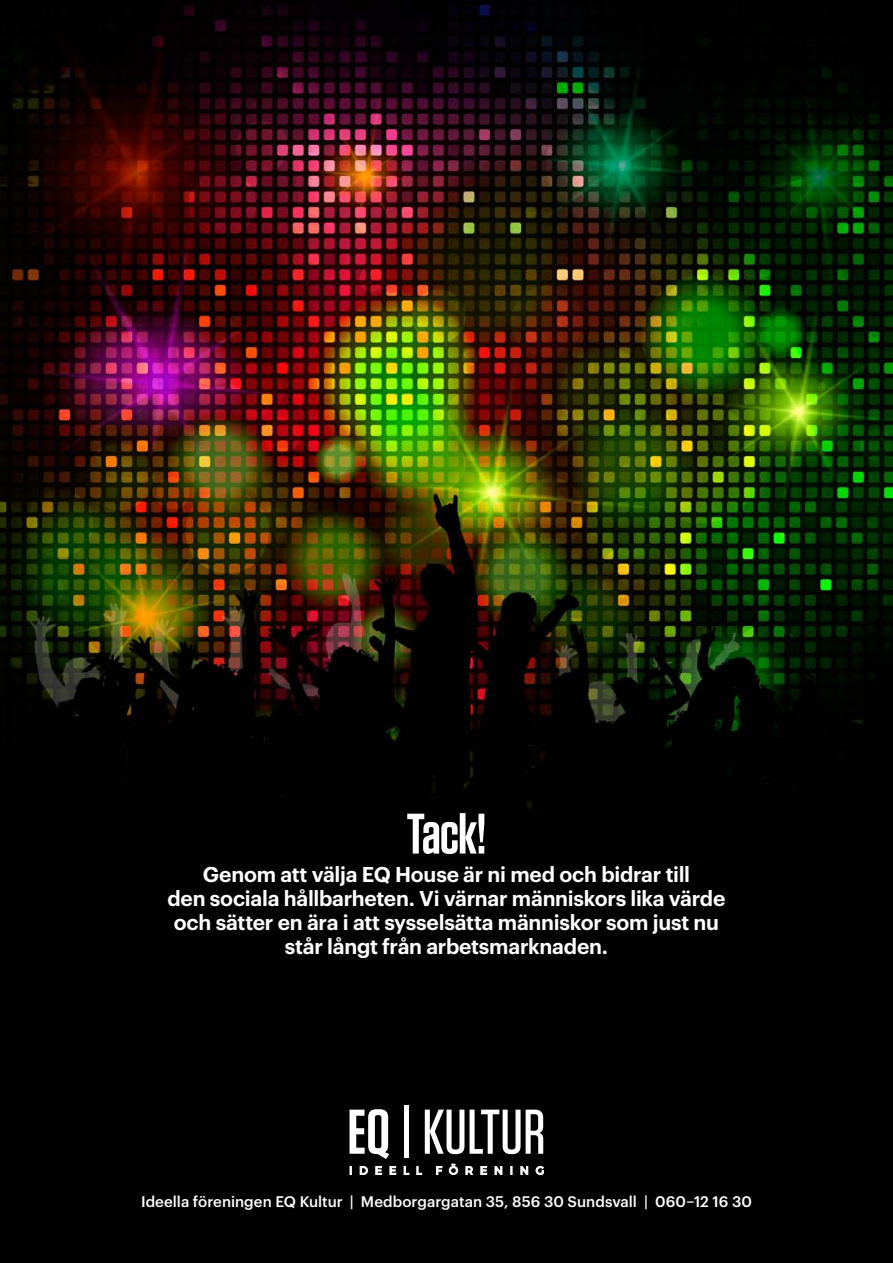
<style>
.page{position:relative;width:893px;height:1263px;background:#fff}
.page>*{position:absolute;margin:0;border:0;box-sizing:border-box;transform-origin:0 0}
.t1{font:600 57px "Tungsten";color:#fff}
.t2{font:600 21px "Graphik";letter-spacing:-.015em;color:#fff}
.t3{font:500 15px "Graphik";letter-spacing:.005em;color:#fff}
</style>
<div class="page">
<img style="left:0;top:0;width:893px;height:1263px">
<hr style="left:404px;top:1106px;width:4px;height:52px;background:#fff">
<svg style="left:349px;top:1109px;width:195px;height:66px"></svg>
<p class="t1" style="left:407px;top:804px;width:81px">Tack!</p>
<p class="t2" style="left:203px;top:858px;width:489px">Genom att välja EQ House är ni med och bidrar till</p>
<p class="t2" style="left:167px;top:882px;width:559px">den sociala hållbarheten. Vi värnar människors lika värde</p>
<p class="t2" style="left:174px;top:906px;width:547px">och sätter en ära i att sysselsätta människor som just nu</p>
<p class="t2" style="left:285px;top:930px;width:325px">står långt från arbetsmarknaden.</p>
<p class="t3" style="left:141px;top:1190px;width:612px">Ideella föreningen EQ Kultur | Medborgargatan 35, 856 30 Sundsvall | 060–12 16 30</p>
</div>
